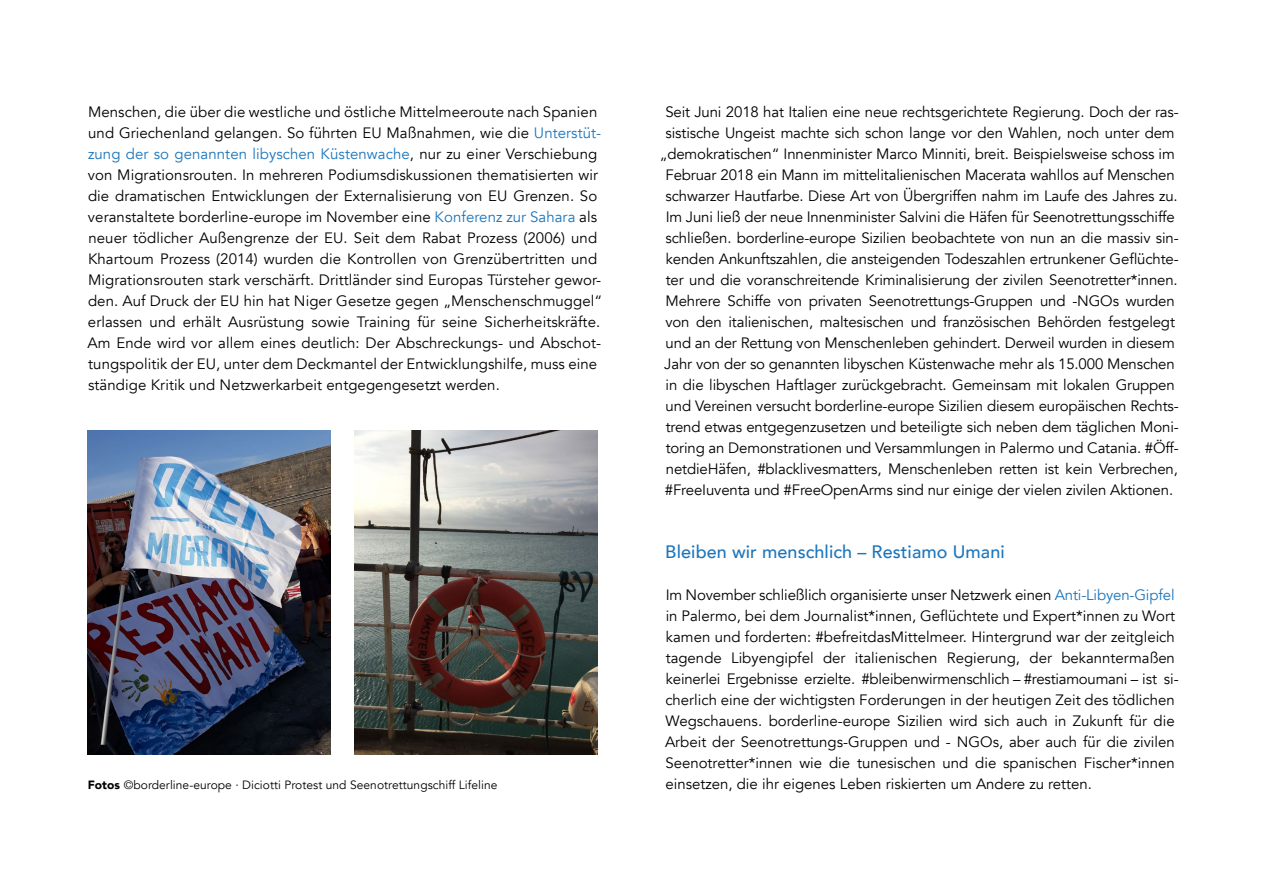
<style>
.page{position:relative;width:1263px;height:893px;background:#fff}
.page>*{position:absolute;margin:0;border:0;box-sizing:border-box;transform-origin:0 0}
.t1{font:500 18px "Avenir";letter-spacing:.005em;color:#1c76bc}
.t2{font:15px/21px "Avenir";letter-spacing:-.01em;color:#000}
.t3{font:12px "Avenir";letter-spacing:.005em;color:#000}
.s1{color:#1c76bc}
.s2{font-weight:900}
</style>
<div class="page">
<img style="left:88px;top:430px;width:243px;height:324px">
<img style="left:355px;top:430px;width:243px;height:324px">
<p class="t2" style="left:88px;top:102px;width:516px">Menschen, die über die westliche und östliche Mittelmeeroute nach Spanien und Griechenland gelangen. So führten EU Maßnahmen, wie die <span class="s1">Unterstüt&shy;zung der so genannten libyschen Küstenwache</span>, nur zu einer Verschiebung von Migrationsrouten. In mehreren Podiumsdiskussionen thematisierten wir die dramatischen Entwicklungen der Externalisierung von EU Grenzen. So veranstaltete borderline-europe im November eine <span class="s1">Konferenz zur Sahara</span> als neuer tödlicher Außengrenze der EU. Seit dem Rabat Prozess (2006) und Khartoum Prozess (2014) wurden die Kontrollen von Grenzübertritten und Migrationsrouten stark verschärft. Drittländer sind Europas Türsteher gewor&shy;den. Auf Druck der EU hin hat Niger Gesetze gegen „Menschenschmuggel“ erlassen und erhält Ausrüstung sowie Training für seine Sicherheitskräfte.<br>Am Ende wird vor allem eines deutlich: Der Abschreckungs- und Abschot&shy;tungspolitik der EU, unter dem Deckmantel der Entwicklungshilfe, muss eine ständige Kritik und Netzwerkarbeit entgegengesetzt werden.</p>
<p class="t2" style="left:660px;top:102px;width:520px;text-align:center">Seit Juni 2018 hat Italien eine neue rechtsgerichtete Regierung. Doch der ras&shy;sistische Ungeist machte sich schon lange vor den Wahlen, noch unter dem „demokratischen“ Innenminister Marco Minniti, breit. Beispielsweise schoss im Februar 2018 ein Mann im mittelitalienischen Macerata wahllos auf Menschen schwarzer Hautfarbe. Diese Art von Übergriffen nahm im Laufe des Jahres zu.<br>Im Juni ließ der neue Innenminister Salvini die Häfen für Seenotrettungsschiffe schließen. borderline-europe Sizilien beobachtete von nun an die massiv sin&shy;kenden Ankunftszahlen, die ansteigenden Todeszahlen ertrunkener Geflüchte&shy;ter und die voranschreitende Kriminalisierung der zivilen Seenotretter*innen.<br>Mehrere Schiffe von privaten Seenotrettungs-Gruppen und -NGOs wurden von den italienischen, maltesischen und französischen Behörden festgelegt und an der Rettung von Menschenleben gehindert. Derweil wurden in diesem Jahr von der so genannten libyschen Küstenwache mehr als 15.000 Menschen in die libyschen Haftlager zurückgebracht. Gemeinsam mit lokalen Gruppen und Vereinen versucht borderline-europe Sizilien diesem europäischen Rechts&shy;trend etwas entgegenzusetzen und beteiligte sich neben dem täglichen Moni&shy;toring an Demonstrationen und Versammlungen in Palermo und Catania. #Öff&shy;netdieHäfen, #blacklivesmatters, Menschenleben retten ist kein Verbrechen, #FreeIuventa und #FreeOpenArms sind nur einige der vielen zivilen Aktionen.</p>
<p class="t1" style="left:665px;top:536px;width:341px">Bleiben wir menschlich – Restiamo Umani</p>
<p class="t2" style="left:665px;top:585px;width:515px">Im November schließlich organisierte unser Netzwerk einen <span class="s1">Anti-Libyen-Gipfel </span>in Palermo, bei dem Journalist*innen, Geflüchtete und Expert*innen zu Wort kamen und forderten: #befreitdasMittelmeer. Hintergrund war der zeitgleich tagende Libyengipfel der italienischen Regierung, der bekanntermaßen keinerlei Ergebnisse erzielte. #bleibenwirmenschlich – #restiamoumani – ist si&shy;cherlich eine der wichtigsten Forderungen in der heutigen Zeit des tödlichen Wegschauens. borderline-europe Sizilien wird sich auch in Zukunft für die Arbeit der Seenotrettungs-Gruppen und - NGOs, aber auch für die zivilen Seenotretter*innen wie die tunesischen und die spanischen Fischer*innen</p>
<p class="t3" style="left:88px;top:778px;width:411px"><span class="s2">Fotos</span> ©borderline-europe · Diciotti Protest und Seenotrettungschiff Lifeline</p>
<p class="t2" style="left:665px;top:774px;width:428px">einsetzen, die ihr eigenes Leben riskierten um Andere zu retten.</p>
</div>
